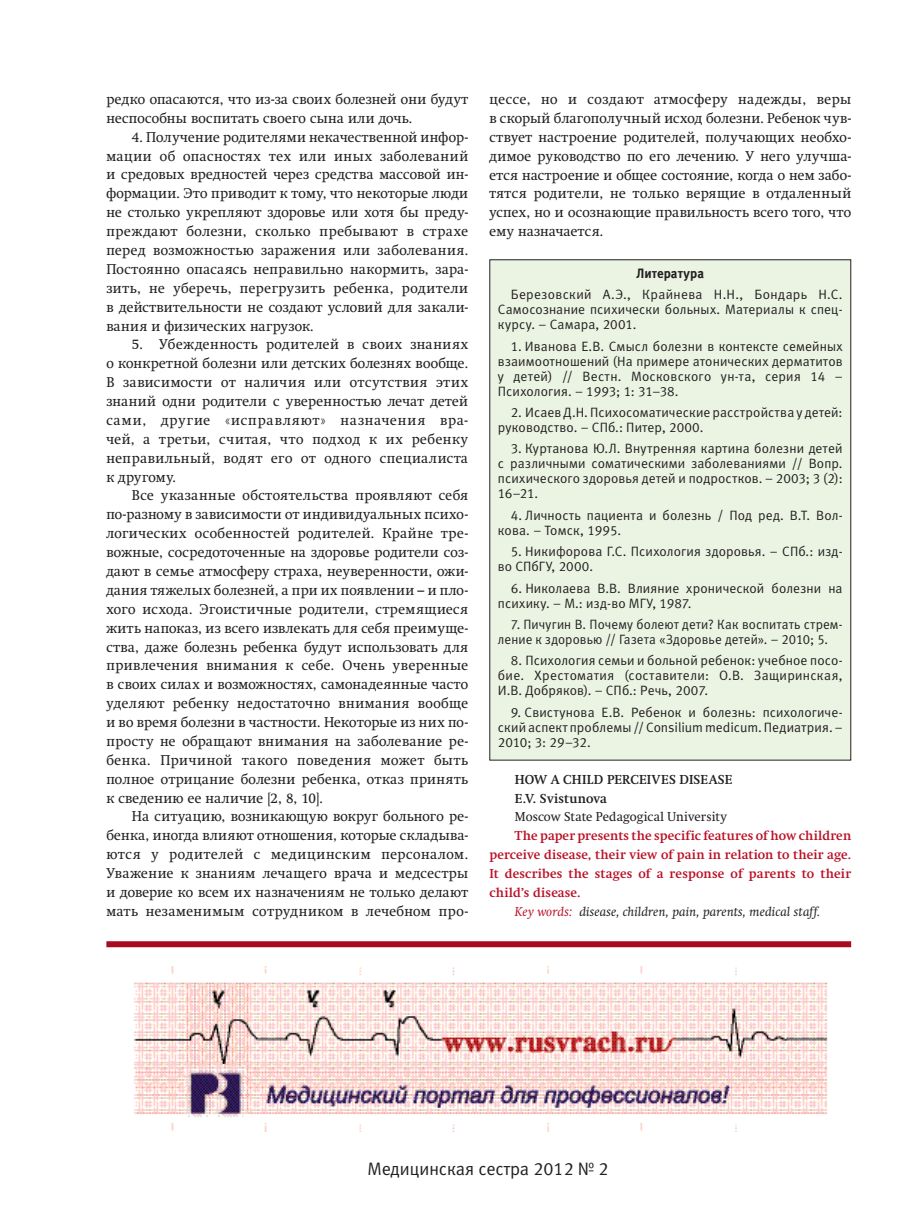
<style>
.page{position:relative;width:915px;height:1212px;background:#fff}
.page>*{position:absolute;margin:0;border:0;box-sizing:border-box;transform-origin:0 0}
.t1{font:18px "Meta C";color:#231f20}
.t2{font:14.1px/18.9px "Swift C";letter-spacing:.03em;color:#231f20;text-align:justify}
.t3{font:13.5px/15px "Meta C";letter-spacing:.01em;color:#231f20;text-align:justify}
.t4{font:700 13.5px "Meta C";letter-spacing:.005em;color:#231f20;scale:.96 1}
.t5{font:700 12.75px "Swift C";letter-spacing:.015em;color:#ba1127}
.t6{font:italic 12.75px "Swift C";letter-spacing:.01em;color:#231f20}
.t7{font:700 12.75px/18.9px "Swift C";letter-spacing:.015em;color:#231f20}
.t8{font:12.75px "Swift C";letter-spacing:.005em;color:#231f20}
.s1{color:#ba1127}
</style>
<div class="page">
<div style="left:489px;top:260px;width:361px;height:500px;background:#ebf4e3"></div>
<div style="left:106px;top:941px;width:744px;height:6px;background:#a90c20"></div>
<img style="left:134px;top:967px;width:694px;height:165px">
<p class="t2" style="left:106px;top:90px;width:363px">редко опасаются, что из-за своих болезней они будут неспособны воспитать своего сына или дочь.</p>
<p class="t2" style="left:106px;top:127px;width:363px;text-indent:26px">4. Получение родителями некачественной инфор&shy;мации об опасностях тех или иных заболеваний и средовых вредностей через средства массовой ин&shy;формации. Это приводит к тому, что некоторые люди не столько укрепляют здоровье или хотя бы преду&shy;преждают болезни, сколько пребывают в страхе перед возможностью заражения или заболевания.<br>Постоянно опасаясь неправильно накормить, зара&shy;зить, не уберечь, перегрузить ребенка, родители в действительности не создают условий для закали&shy;вания и физических нагрузок.</p>
<p class="t2" style="left:106px;top:335px;width:363px;text-indent:26px">5. Убежденность родителей в своих знаниях о конкретной болезни или детских болезнях вообще.<br>В зависимости от наличия или отсутствия этих знаний одни родители с уверенностью лечат детей сами, другие «исправляют» назначения вра&shy;чей, а третьи, считая, что подход к их ребенку неправильный, водят его от одного специалиста к другому.</p>
<p class="t2" style="left:106px;top:486px;width:363px;text-indent:26px">Все указанные обстоятельства проявляют себя по-разному в зависимости от индивидуальных психо&shy;логических особенностей родителей. Крайне тре&shy;вожные, сосредоточенные на здоровье родители соз&shy;дают в семье атмосферу страха, неуверенности, ожи&shy;дания тяжелых болезней, а при их появлении – и пло&shy;хого исхода. Эгоистичные родители, стремящиеся жить напоказ, из всего извлекать для себя преимуще&shy;ства, даже болезнь ребенка будут использовать для привлечения внимания к себе. Очень уверенные в своих силах и возможностях, самонадеянные часто уделяют ребенку недостаточно внимания вообще и во время болезни в частности. Некоторые из них по&shy;просту не обращают внимания на заболевание ре&shy;бенка. Причиной такого поведения может быть полное отрицание болезни ребенка, отказ принять к сведению ее наличие [2, 8, 10].</p>
<p class="t2" style="left:106px;top:807px;width:363px;text-indent:26px">На ситуацию, возникающую вокруг больного ре&shy;бенка, иногда влияют отношения, которые складыва&shy;ются у родителей с медицинским персоналом.<br>Уважение к знаниям лечащего врача и медсестры и доверие ко всем их назначениям не только делают мать незаменимым сотрудником в лечебном про-</p>
<p class="t2" style="left:489px;top:90px;width:363px">цессе, но и создают атмосферу надежды, веры в скорый благополучный исход болезни. Ребенок чув&shy;ствует настроение родителей, получающих необхо&shy;димое руководство по его лечению. У него улучша&shy;ется настроение и общее состояние, когда о нем забо&shy;тятся родители, не только верящие в отдаленный успех, но и осознающие правильность всего того, что ему назначается.</p>
<p class="t4" style="left:636px;top:265px;width:72px">Литература</p>
<p class="t3" style="left:497px;top:287px;width:346px;text-indent:13px">Березовский А.Э., Крайнева Н.Н., Бондарь Н.С.<br>Самосознание психически больных. Материалы к спец&shy;курсу. – Самара, 2001.</p>
<p class="t3" style="left:497px;top:338px;width:346px;text-indent:13px">1. Иванова Е.В. Смысл болезни в контексте семейных взаимоотношений (На примере атонических дерматитов у детей) // Вестн. Московского ун-та, серия 14 – Психология. – 1993; 1: 31–38.</p>
<p class="t3" style="left:497px;top:405px;width:346px;text-indent:13px">2. Исаев Д.Н. Психосоматические расстройства у детей: руководство. – СПб.: Питер, 2000.</p>
<p class="t3" style="left:497px;top:441px;width:346px;text-indent:13px">3. Куртанова Ю.Л. Внутренняя картина болезни детей с различными соматическими заболеваниями // Вопр. психического здоровья детей и подростков. – 2003; 3 (2):<br>16–21.</p>
<p class="t3" style="left:497px;top:508px;width:346px;text-indent:13px">4. Личность пациента и болезнь / Под ред. В.Т. Вол&shy;кова. – Томск, 1995.</p>
<p class="t3" style="left:497px;top:544px;width:346px;text-indent:13px">5. Никифорова Г.С. Психология здоровья. – СПб.: изд&shy;во СПбГУ, 2000.</p>
<p class="t3" style="left:497px;top:580px;width:346px;text-indent:13px">6. Николаева В.В. Влияние хронической болезни на психику. – М.: изд-во МГУ, 1987.</p>
<p class="t3" style="left:497px;top:617px;width:346px;text-indent:13px">7. Пичугин В. Почему болеют дети? Как воспитать стрем&shy;ление к здоровью // Газета «Здоровье детей». – 2010; 5.</p>
<p class="t3" style="left:497px;top:653px;width:346px;text-indent:13px">8. Психология семьи и больной ребенок: учебное посо&shy;бие. Хрестоматия (составители: О.В. Защиринская, И.В. Добряков). – СПб.: Речь, 2007.</p>
<p class="t3" style="left:497px;top:704px;width:346px;text-indent:13px">9. Свистунова Е.В. Ребенок и болезнь: психологиче&shy;ский аспект проблемы // Сonsilium medicum. Педиатрия. – 2010; 3: 29–32.</p>
<p class="t7" style="left:514px;top:770px;width:219px">HOW A CHILD PERCEIVES DISEASE<br>E.V. Svistunova</p>
<p class="t8" style="left:514px;top:809px;width:213px">Moscow State Pedagogical University</p>
<p class="t5" style="left:514px;top:828px;width:337px">The paper presents the specific features of how children</p>
<p class="t5" style="left:489px;top:847px;width:363px">perceive disease, their view of pain in relation to their age.</p>
<p class="t5" style="left:489px;top:866px;width:363px">It describes the stages of a response of parents to their</p>
<p class="t5" style="left:489px;top:885px;width:93px">child’s disease.</p>
<p class="t6" style="left:514px;top:904px;width:307px"><span class="s1">Key words:</span> disease, children, pain, parents, medical staff.</p>
<p class="t1" style="left:367px;top:1159px;width:242px">Медицинская сестра 2012 № 2</p>
</div>
